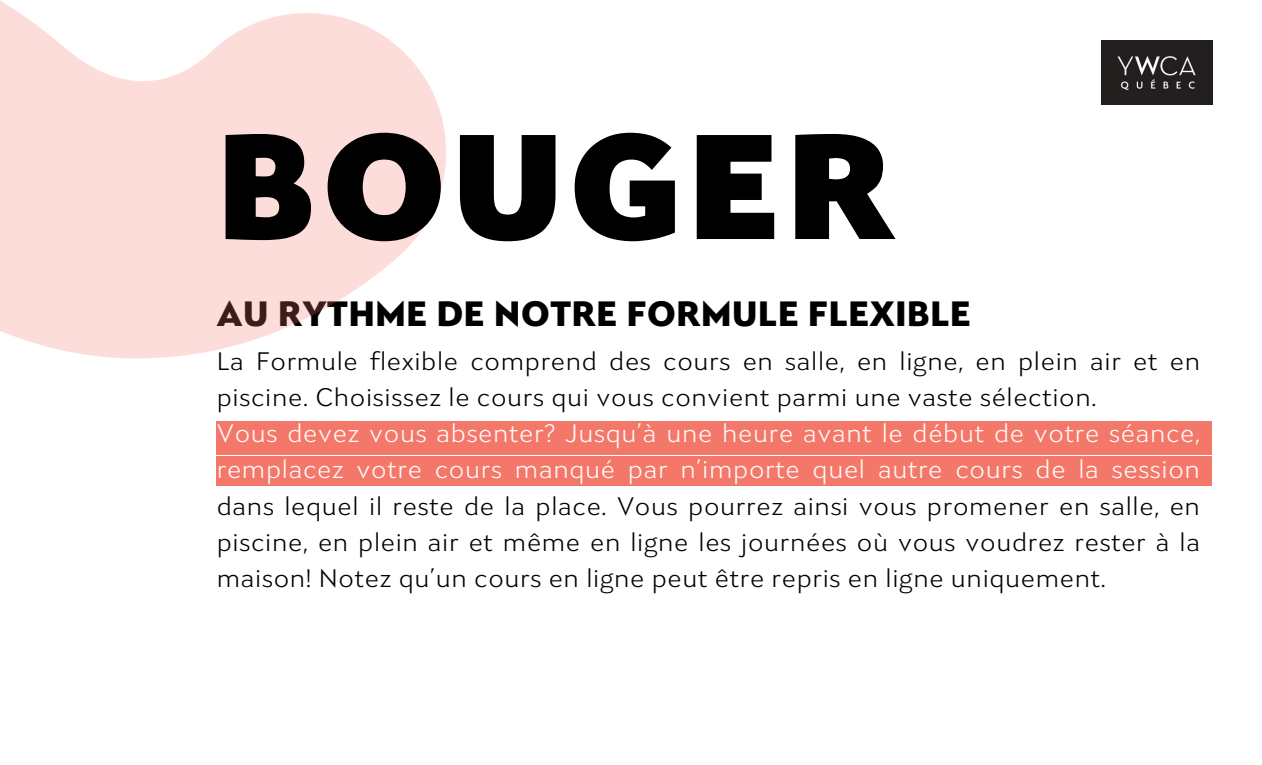
<style>
.page{position:relative;width:1262px;height:765px;background:#fff}
.page>*{position:absolute;margin:0;border:0;box-sizing:border-box;transform-origin:0 0}
.t1{font:900 150.75px "Seven One Eight";letter-spacing:.03em;color:#000}
.t2{font:900 35.62px "Seven One Eight";color:#000}
.t3{font:300 25.62px/36.4px "Seven One Eight";color:#000}
.s1{color:#fffbfb}
</style>
<div class="page">
<img style="left:1102px;top:40px;width:110px;height:64px">
<div style="left:216px;top:421px;width:996px;height:33px;background:#f37869"></div>
<div style="left:216px;top:457px;width:996px;height:29px;background:#f37869"></div>
<svg style="left:0;top:1px;width:446px;height:357px;fill:#fcddd9"></svg>
<p class="t1" style="left:216px;top:127px;width:681px">BOUGER</p>
<h1 class="t2" style="left:216px;top:299px;width:756px">AU RYTHME DE NOTRE FORMULE FLEXIBLE</h1>
<p class="t3" style="left:216px;top:345px;width:985px">La Formule flexible comprend des cours en salle, en ligne, en plein air et en piscine. Choisissez le cours qui vous convient parmi une vaste sélection.</p>
<p class="t3" style="left:216px;top:418px;width:985px;text-align:justify"><span class="s1">Vous devez vous absenter? Jusqu’à une heure avant le début de votre séance, remplacez votre cours manqué par n’importe quel autre cours de la session </span>dans lequel il reste de la place. Vous pourrez ainsi vous promener en salle, en piscine, en plein air et même en ligne les journées où vous voudrez rester à la maison! Notez qu’un cours en ligne peut être repris en ligne uniquement.</p>
</div>
